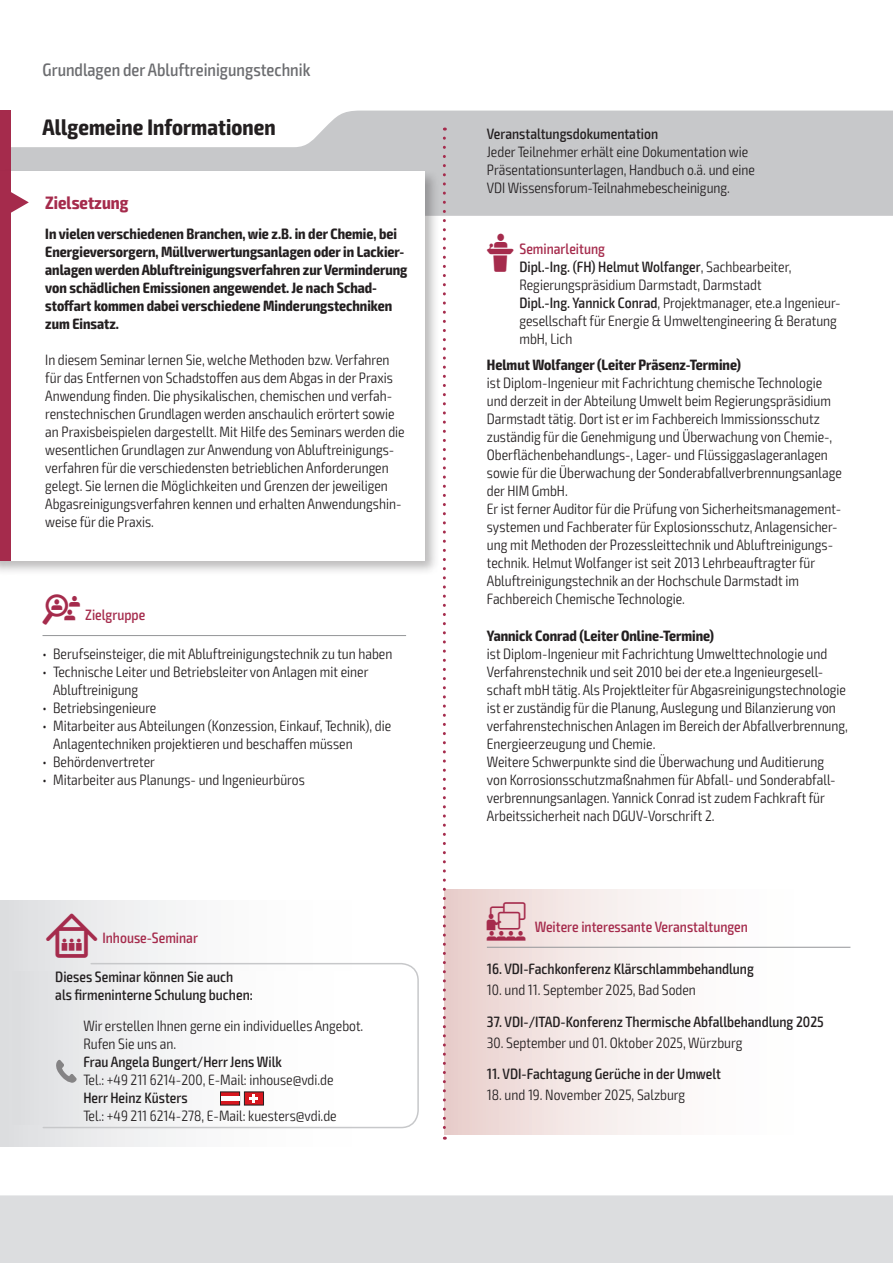
<style>
.page{position:relative;width:893px;height:1263px;background:#fff}
.page>*{position:absolute;margin:0;border:0;box-sizing:border-box;transform-origin:0 0}
.t1{font:700 condensed 22.5px "Exo 2";letter-spacing:.005em;color:#231f20}
.t2{font:500 condensed 18px "Exo 2";color:#6c6d70}
.t3{font:700 condensed 18px "Exo 2";color:#a52b4c}
.t4{font:300 condensed 15px/18px "Exo 2";color:#231f20}
.t5{font:700 condensed 15px/18px "Exo 2";color:#231f20}
.t6{font:500 condensed 15px/18px "Exo 2";color:#231f20}
.t7{font:500 condensed 15px "Exo 2";color:#a52b4c}
.s1{font-family:"VDI Iconset S4 A Regular";font-weight:400;font-stretch:normal}
.s2{font-weight:500}
.s3{font-family:"VDI Iconset S4 A Regular";font-weight:400;font-stretch:normal;font-size:15.45px}
.s4{font-family:"VDI Iconset S4 A Regular";font-weight:400;font-stretch:normal;font-size:19.5px}
</style>
<div class="page">
<div style="left:0;top:1195px;width:893px;height:68px;background:#dcdddf"></div>
<svg style="left:11px;top:111px;width:881px;height:105px;fill:#c7c8ca"></svg>
<hr style="left:892px;top:111px;width:1px;height:105px;background:#a52b4c">
<div style="left:0;top:111px;width:11px;height:63px;background:#a52b4c"></div>
<div style="left:0;top:168px;width:440px;height:408px;background:#231f20;opacity:.3"></div>
<div style="left:0;top:171px;width:424px;height:390px;background:#fff"></div>
<div style="left:0;top:171px;width:11px;height:390px;background:#a52b4c"></div>
<svg style="left:11px;top:192px;width:18px;height:21px"></svg>
<hr style="left:43px;top:635px;width:363px;height:1px;background:#939598">
<div style="left:444px;top:890px;width:406px;height:244px;background:linear-gradient(to right,#ecd6d3,#fff)"></div>
<hr style="left:487px;top:947px;width:363px;height:1px;background:#939598">
<div style="left:0;top:900px;width:419px;height:247px;background:linear-gradient(to right,#e2e3e5,#fff)"></div>
<svg style="left:42px;top:962px;width:377px;height:167px"></svg>
<div style="left:13px;top:972px;width:382px;height:152px;background:linear-gradient(to right,#e3e3e5,#fff)"></div>
<svg style="left:220px;top:1091px;width:44px;height:14px"></svg>
<hr style="left:221px;top:1096px;width:18px;height:4px;background:#fff">
<svg style="left:56px;top:1060px;width:21px;height:23px"></svg>
<svg style="left:443px;top:138px;width:3px;height:1002px"></svg>
<p class="t2" style="left:43px;top:59px;width:269px">Grundlagen der Abluftreinigungstechnik</p>
<h1 class="t1" style="left:43px;top:113px;width:235px">Allgemeine Informationen</h1>
<p class="t6" style="left:487px;top:125px;width:173px">Veranstaltungsdokumentation</p>
<p class="t4" style="left:487px;top:143px;width:270px">Jeder Teilnehmer erhält eine Dokumentation wie<br>Präsentationsunterlagen, Handbuch o.ä. und eine<br>VDI Wissensforum-Teilnahmebescheinigung.</p>
<p class="t5" style="left:45px;top:225px;width:364px">In vielen verschiedenen Branchen, wie z.B. in der Chemie, bei Energieversorgern, Müllverwertungsanlagen oder in Lackier&shy;anlagen werden Abluftreinigungsverfahren zur Verminderung von schädlichen Emissionen angewendet. Je nach Schad&shy;stoffart kommen dabei verschiedene Minderungstechniken zum Einsatz.</p>
<p class="t4" style="left:45px;top:351px;width:361px">In diesem Seminar lernen Sie, welche Methoden bzw. Verfahren für das Entfernen von Schadstoffen aus dem Abgas in der Praxis Anwendung finden. Die physikalischen, chemischen und verfah&shy;renstechnischen Grundlagen werden anschaulich erörtert sowie an Praxisbeispielen dargestellt. Mit Hilfe des Seminars werden die wesentlichen Grundlagen zur Anwendung von Abluftreinigungs&shy;verfahren für die verschiedensten betrieblichen Anforderungen gelegt. Sie lernen die Möglichkeiten und Grenzen der jeweiligen Abgasreinigungsverfahren kennen und erhalten Anwendungshin&shy;weise für die Praxis.</p>
<p class="t3" style="left:45px;top:192px;width:85px">Zielsetzung</p>
<p class="t7" style="left:487px;top:240px;width:120px"><span class="s1">L</span> Seminarleitung</p>
<p class="t4" style="left:519px;top:258px;width:323px"><span class="s2">Dipl.-Ing. (FH) Helmut Wolfanger</span>, Sachbearbeiter, Regierungspräsidium Darmstadt, Darmstadt<br><span class="s2">Dipl.-Ing. Yannick Conrad</span>, Projektmanager, ete.a Ingenieur&shy;gesellschaft für Energie &amp; Umweltengineering &amp; Beratung mbH, Lich</p>
<p class="t5" style="left:487px;top:356px;width:255px">Helmut Wolfanger (Leiter Präsenz-Termine)</p>
<p class="t4" style="left:487px;top:374px;width:357px">ist Diplom-Ingenieur mit Fachrichtung chemische Technologie und derzeit in der Abteilung Umwelt beim Regierungspräsidium Darmstadt tätig. Dort ist er im Fachbereich Immissionsschutz zuständig für die Genehmigung und Überwachung von Chemie-, Oberflächenbehandlungs-, Lager- und Flüssiggaslageranlagen sowie für die Überwachung der Sonderabfallverbrennungsanlage der HIM GmbH.<br>Er ist ferner Auditor für die Prüfung von Sicherheitsmanagement&shy;systemen und Fachberater für Explosionsschutz, Anlagensicher&shy;ung mit Methoden der Prozessleittechnik und Abluftreinigungs&shy;technik. Helmut Wolfanger ist seit 2013 Lehrbeauftragter für Abluftreinigungstechnik an der Hochschule Darmstadt im Fachbereich Chemische Technologie.</p>
<p class="t7" style="left:43px;top:606px;width:104px"><span class="s1">Z</span> Zielgruppe</p>
<p class="t4" style="left:43px;top:645px;width:351px">• Berufseinsteiger, die mit Abluftreinigungstechnik zu tun haben</p>
<p class="t4" style="left:53px;top:663px;width:317px;text-indent:-11px">• Technische Leiter und Betriebsleiter von Anlagen mit einer<br>Abluftreinigung</p>
<p class="t4" style="left:43px;top:699px;width:115px">• Betriebsingenieure</p>
<p class="t4" style="left:53px;top:717px;width:340px;text-indent:-11px">• Mitarbeiter aus Abteilungen (Konzession, Einkauf, Technik), die<br>Anlagentechniken projektieren und beschaffen müssen</p>
<p class="t4" style="left:43px;top:753px;width:114px">• Behördenvertreter</p>
<p class="t4" style="left:43px;top:771px;width:264px">• Mitarbeiter aus Planungs- und Ingenieurbüros</p>
<p class="t7" style="left:46px;top:929px;width:153px"><span class="s3">I</span> Inhouse-Seminar</p>
<p class="t6" style="left:55px;top:968px;width:199px">Dieses Seminar können Sie auch als firmeninterne Schulung buchen:</p>
<p class="t4" style="left:83px;top:1017px;width:282px">Wir erstellen Ihnen gerne ein individuelles Angebot.<br>Rufen Sie uns an.</p>
<p class="t6" style="left:83px;top:1053px;width:200px">Frau Angela Bungert/Herr Jens Wilk</p>
<p class="t4" style="left:83px;top:1071px;width:252px">Tel.: +49 211 6214-200, E-Mail: inhouse@vdi.de</p>
<p class="t6" style="left:83px;top:1089px;width:106px">Herr Heinz Küsters</p>
<p class="t4" style="left:83px;top:1107px;width:255px">Tel.: +49 211 6214-278, E-Mail: kuesters@vdi.de</p>
<p class="t5" style="left:487px;top:627px;width:229px">Yannick Conrad (Leiter Online-Termine)</p>
<p class="t4" style="left:487px;top:645px;width:363px">ist Diplom-Ingenieur mit Fachrichtung Umwelttechnologie und Verfahrenstechnik und seit 2010 bei der ete.a Ingenieurgesell&shy;schaft mbH tätig. Als Projektleiter für Abgasreinigungstechnologie ist er zuständig für die Planung, Auslegung und Bilanzierung von verfahrenstechnischen Anlagen im Bereich der Abfallverbrennung, Energieerzeugung und Chemie.<br>Weitere Schwerpunkte sind die Überwachung und Auditierung von Korrosionsschutzmaßnahmen für Abfall- und Sonderabfall&shy;verbrennungsanlagen. Yannick Conrad ist zudem Fachkraft für Arbeitssicherheit nach DGUV-Vorschrift 2.</p>
<p class="t7" style="left:487px;top:918px;width:263px"><span class="s4">W</span> Weitere interessante Veranstaltungen</p>
<p class="t6" style="left:487px;top:960px;width:268px">16. VDI-Fachkonferenz Klärschlammbehandlung</p>
<p class="t4" style="left:487px;top:981px;width:211px">10. und 11. September 2025, Bad Soden</p>
<p class="t6" style="left:487px;top:1013px;width:338px">37. VDI-/ITAD-Konferenz Thermische Abfallbehandlung 2025</p>
<p class="t4" style="left:487px;top:1034px;width:257px">30. September und 01. Oktober 2025, Würzburg</p>
<p class="t6" style="left:487px;top:1065px;width:236px">11. VDI-Fachtagung Gerüche in der Umwelt</p>
<p class="t4" style="left:487px;top:1086px;width:200px">18. und 19. November 2025, Salzburg</p>
</div>
